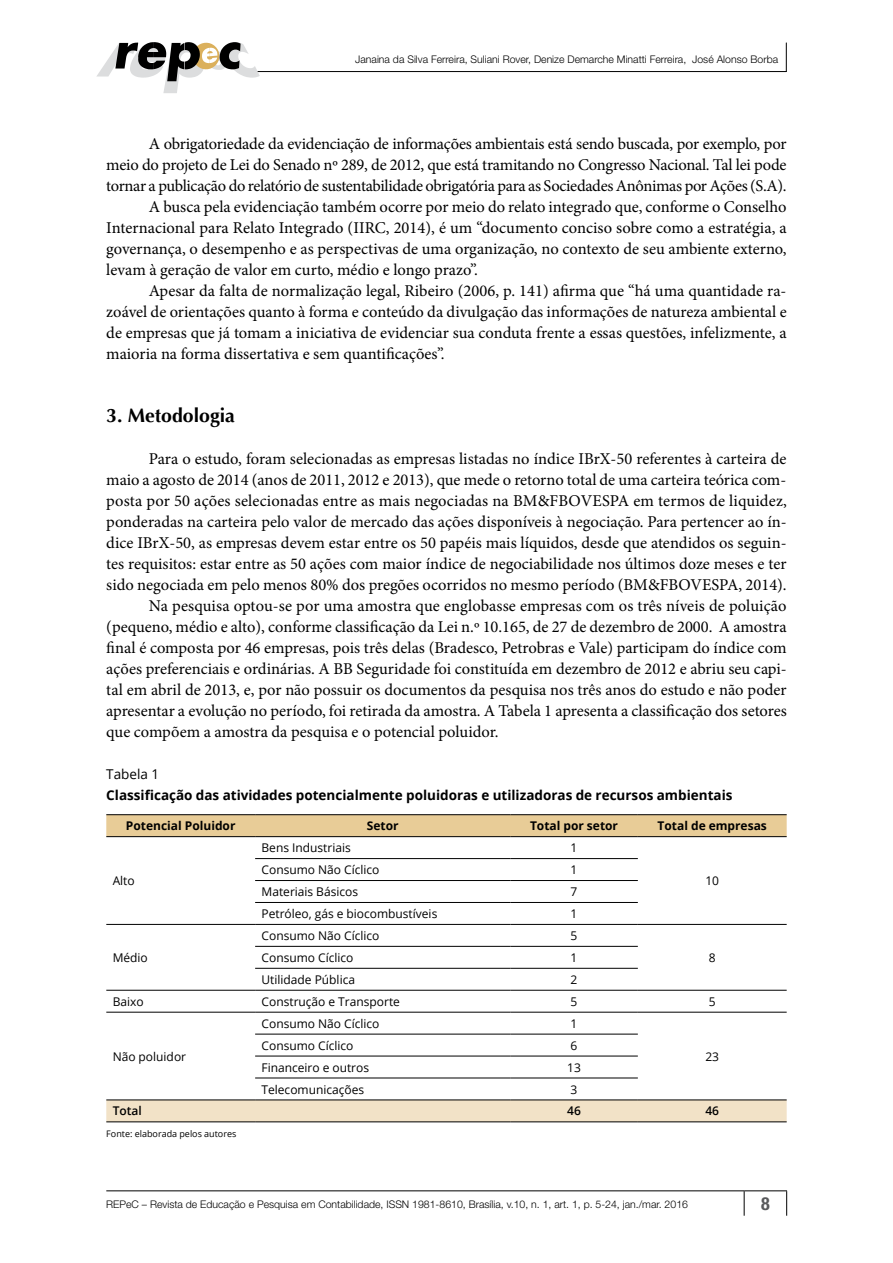
<style>
.page{position:relative;width:893px;height:1263px;background:#fff}
.page>*{position:absolute;margin:0;border:0;box-sizing:border-box;transform-origin:0 0}
.t1{font:700 19.5px "Optima";color:#000}
.t2{font:700 condensed 18px "Helvetica Neue LT Std";color:#58595b}
.t3{font:16.5px "Minion Pro";color:#000}
.t4{font:16.5px "Minion Pro";letter-spacing:-.02em;color:#000}
.t5{font:700 13.5px "Open Sans";color:#000}
.t6{font:13.5px "Open Sans";color:#000}
.t7{font:12px "Open Sans";color:#000}
.t8{font:700 12px "Open Sans";color:#000}
.t9{font:600 12px "Open Sans";color:#000}
.t10{font:300 10.5px "Helvetica Neue LT Std";color:#000}
.t11{font:9px "Open Sans";color:#000}
</style>
<div class="page">
<hr style="left:255px;top:71px;width:531px;height:1px;background:#000">
<svg style="left:97px;top:42px;width:163px;height:51px"></svg>
<svg style="left:786px;top:43px;width:1px;height:29px"></svg>
<hr style="left:106px;top:1190px;width:638px;height:1px;background:#000">
<hr style="left:744px;top:1190px;width:43px;height:1px;background:#000">
<svg style="left:744px;top:1191px;width:1px;height:25px"></svg>
<svg style="left:786px;top:1191px;width:1px;height:25px"></svg>
<div style="left:106px;top:815px;width:681px;height:21px;background:#e8cc97"></div>
<div style="left:106px;top:1100px;width:681px;height:21px;background:#f2e2c7"></div>
<hr style="left:255px;top:858px;width:255px;height:1px;background:#000">
<hr style="left:510px;top:858px;width:128px;height:1px;background:#000">
<hr style="left:255px;top:880px;width:255px;height:1px;background:#000">
<hr style="left:510px;top:880px;width:128px;height:1px;background:#000">
<hr style="left:255px;top:902px;width:255px;height:1px;background:#000">
<hr style="left:510px;top:902px;width:128px;height:1px;background:#000">
<hr style="left:106px;top:924px;width:149px;height:1px;background:#000">
<hr style="left:255px;top:924px;width:255px;height:1px;background:#000">
<hr style="left:510px;top:924px;width:128px;height:1px;background:#000">
<hr style="left:638px;top:924px;width:149px;height:1px;background:#000">
<hr style="left:255px;top:946px;width:255px;height:1px;background:#000">
<hr style="left:510px;top:946px;width:128px;height:1px;background:#000">
<hr style="left:255px;top:968px;width:255px;height:1px;background:#000">
<hr style="left:510px;top:968px;width:128px;height:1px;background:#000">
<hr style="left:106px;top:990px;width:149px;height:1px;background:#000">
<hr style="left:255px;top:990px;width:255px;height:1px;background:#000">
<hr style="left:510px;top:990px;width:128px;height:1px;background:#000">
<hr style="left:638px;top:990px;width:149px;height:1px;background:#000">
<hr style="left:106px;top:1012px;width:149px;height:1px;background:#000">
<hr style="left:255px;top:1012px;width:255px;height:1px;background:#000">
<hr style="left:510px;top:1012px;width:128px;height:1px;background:#000">
<hr style="left:638px;top:1012px;width:149px;height:1px;background:#000">
<hr style="left:255px;top:1034px;width:255px;height:1px;background:#000">
<hr style="left:510px;top:1034px;width:128px;height:1px;background:#000">
<hr style="left:255px;top:1056px;width:255px;height:1px;background:#000">
<hr style="left:510px;top:1056px;width:128px;height:1px;background:#000">
<hr style="left:255px;top:1077px;width:255px;height:1px;background:#000">
<hr style="left:510px;top:1077px;width:128px;height:1px;background:#000">
<hr style="left:106px;top:814px;width:149px;height:1px;background:#000">
<hr style="left:255px;top:814px;width:255px;height:1px;background:#000">
<hr style="left:510px;top:814px;width:128px;height:1px;background:#000">
<hr style="left:638px;top:814px;width:149px;height:1px;background:#000">
<hr style="left:106px;top:836px;width:149px;height:1px;background:#000">
<hr style="left:255px;top:836px;width:255px;height:1px;background:#000">
<hr style="left:510px;top:836px;width:128px;height:1px;background:#000">
<hr style="left:638px;top:836px;width:149px;height:1px;background:#000">
<hr style="left:106px;top:1099px;width:149px;height:1px;background:#000">
<hr style="left:255px;top:1099px;width:255px;height:1px;background:#000">
<hr style="left:510px;top:1099px;width:128px;height:1px;background:#000">
<hr style="left:638px;top:1099px;width:149px;height:1px;background:#000">
<hr style="left:106px;top:1121px;width:149px;height:1px;background:#000">
<hr style="left:255px;top:1121px;width:255px;height:1px;background:#000">
<hr style="left:510px;top:1121px;width:128px;height:1px;background:#000">
<hr style="left:638px;top:1121px;width:149px;height:1px;background:#000">
<p class="t10" style="left:355px;top:53px;width:424px">Janaina da Silva Ferreira, Suliani Rover, Denize Demarche Minatti Ferreira, José Alonso Borba</p>
<p class="t3" style="left:149px;top:132px;width:639px">A obrigatoriedade da evidenciação de informações ambientais está sendo buscada, por exemplo, por</p>
<p class="t3" style="left:106px;top:153px;width:682px">meio do projeto de Lei do Senado nº 289, de 2012, que está tramitando no Congresso Nacional. Tal lei pode</p>
<p class="t4" style="left:106px;top:174px;width:682px">tornar a publicação do relatório de sustentabilidade obrigatória para as Sociedades Anônimas por Ações (S.A).</p>
<p class="t3" style="left:149px;top:195px;width:639px">A busca pela evidenciação também ocorre por meio do relato integrado que, conforme o Conselho</p>
<p class="t3" style="left:106px;top:216px;width:682px">Internacional para Relato Integrado (IIRC, 2014), é um “documento conciso sobre como a estratégia, a</p>
<p class="t3" style="left:106px;top:237px;width:682px">governança, o desempenho e as perspectivas de uma organização, no contexto de seu ambiente externo,</p>
<p class="t3" style="left:106px;top:258px;width:373px">levam à geração de valor em curto, médio e longo prazo”.</p>
<p class="t3" style="left:149px;top:279px;width:639px">Apesar da falta de normalização legal, Ribeiro (2006, p. 141) afirma que “há uma quantidade ra-</p>
<p class="t3" style="left:106px;top:300px;width:682px">zoável de orientações quanto à forma e conteúdo da divulgação das informações de natureza ambiental e</p>
<p class="t3" style="left:106px;top:321px;width:682px">de empresas que já tomam a iniciativa de evidenciar sua conduta frente a essas questões, infelizmente, a</p>
<p class="t3" style="left:106px;top:342px;width:340px">maioria na forma dissertativa e sem quantificações”.</p>
<p class="t1" style="left:106px;top:404px;width:130px">3. Metodologia</p>
<p class="t3" style="left:149px;top:447px;width:639px">Para o estudo, foram selecionadas as empresas listadas no índice IBrX-50 referentes à carteira de</p>
<p class="t3" style="left:106px;top:468px;width:681px">maio a agosto de 2014 (anos de 2011, 2012 e 2013), que mede o retorno total de uma carteira teórica com-</p>
<p class="t3" style="left:106px;top:489px;width:682px">posta por 50 ações selecionadas entre as mais negociadas na BM&amp;FBOVESPA em termos de liquidez,</p>
<p class="t3" style="left:106px;top:510px;width:682px">ponderadas na carteira pelo valor de mercado das ações disponíveis à negociação. Para pertencer ao ín-</p>
<p class="t3" style="left:106px;top:531px;width:682px">dice IBrX-50, as empresas devem estar entre os 50 papéis mais líquidos, desde que atendidos os seguin-</p>
<p class="t3" style="left:106px;top:552px;width:682px">tes requisitos: estar entre as 50 ações com maior índice de negociabilidade nos últimos doze meses e ter</p>
<p class="t3" style="left:106px;top:573px;width:682px">sido negociada em pelo menos 80% dos pregões ocorridos no mesmo período (BM&amp;FBOVESPA, 2014).</p>
<p class="t3" style="left:149px;top:594px;width:639px">Na pesquisa optou-se por uma amostra que englobasse empresas com os três níveis de poluição</p>
<p class="t3" style="left:106px;top:615px;width:682px">(pequeno, médio e alto), conforme classificação da Lei n.º 10.165, de 27 de dezembro de 2000. A amostra</p>
<p class="t3" style="left:106px;top:636px;width:682px">final é composta por 46 empresas, pois três delas (Bradesco, Petrobras e Vale) participam do índice com</p>
<p class="t3" style="left:106px;top:657px;width:682px">ações preferenciais e ordinárias. A BB Seguridade foi constituída em dezembro de 2012 e abriu seu capi-</p>
<p class="t3" style="left:106px;top:678px;width:682px">tal em abril de 2013, e, por não possuir os documentos da pesquisa nos três anos do estudo e não poder</p>
<p class="t3" style="left:106px;top:699px;width:682px">apresentar a evolução no período, foi retirada da amostra. A Tabela 1 apresenta a classificação dos setores</p>
<p class="t3" style="left:106px;top:720px;width:394px">que compõem a amostra da pesquisa e o potencial poluidor.</p>
<p class="t6" style="left:106px;top:765px;width:54px">Tabela 1</p>
<p class="t5" style="left:106px;top:785px;width:628px">Classificação das atividades potencialmente poluidoras e utilizadoras de recursos ambientais</p>
<p class="t8" style="left:126px;top:817px;width:111px">Potencial Poluidor</p>
<p class="t8" style="left:367px;top:817px;width:33px">Setor</p>
<p class="t8" style="left:530px;top:817px;width:90px">Total por setor</p>
<p class="t8" style="left:658px;top:817px;width:111px">Total de empresas</p>
<p class="t7" style="left:113px;top:872px;width:24px">Alto</p>
<p class="t7" style="left:113px;top:949px;width:37px">Médio</p>
<p class="t7" style="left:261px;top:840px;width:91px">Bens Industriais</p>
<p class="t7" style="left:571px;top:840px;width:8px">1</p>
<p class="t7" style="left:261px;top:861px;width:119px">Consumo Não Cíclico</p>
<p class="t7" style="left:571px;top:861px;width:8px">1</p>
<p class="t7" style="left:261px;top:883px;width:98px">Materiais Básicos</p>
<p class="t7" style="left:571px;top:883px;width:8px">7</p>
<p class="t7" style="left:261px;top:905px;width:177px">Petróleo, gás e biocombustíveis</p>
<p class="t7" style="left:571px;top:905px;width:8px">1</p>
<p class="t7" style="left:705px;top:872px;width:15px">10</p>
<p class="t7" style="left:261px;top:927px;width:119px">Consumo Não Cíclico</p>
<p class="t7" style="left:571px;top:927px;width:8px">5</p>
<p class="t7" style="left:261px;top:949px;width:93px">Consumo Cíclico</p>
<p class="t7" style="left:571px;top:949px;width:8px">1</p>
<p class="t7" style="left:709px;top:949px;width:8px">8</p>
<p class="t7" style="left:261px;top:971px;width:95px">Utilidade Pública</p>
<p class="t7" style="left:571px;top:971px;width:8px">2</p>
<p class="t7" style="left:113px;top:993px;width:33px">Baixo</p>
<p class="t7" style="left:261px;top:993px;width:140px">Construção e Transporte</p>
<p class="t7" style="left:571px;top:993px;width:8px">5</p>
<p class="t7" style="left:709px;top:993px;width:8px">5</p>
<p class="t7" style="left:113px;top:1048px;width:75px">Não poluidor</p>
<p class="t7" style="left:261px;top:1015px;width:119px">Consumo Não Cíclico</p>
<p class="t7" style="left:571px;top:1015px;width:8px">1</p>
<p class="t7" style="left:261px;top:1037px;width:93px">Consumo Cíclico</p>
<p class="t7" style="left:571px;top:1037px;width:8px">6</p>
<p class="t7" style="left:261px;top:1059px;width:109px">Financeiro e outros</p>
<p class="t7" style="left:567px;top:1059px;width:15px">13</p>
<p class="t7" style="left:261px;top:1081px;width:104px">Telecomunicações</p>
<p class="t7" style="left:571px;top:1081px;width:8px">3</p>
<p class="t7" style="left:705px;top:1048px;width:15px">23</p>
<p class="t9" style="left:113px;top:1103px;width:31px">Total</p>
<p class="t9" style="left:567px;top:1103px;width:15px">46</p>
<p class="t9" style="left:705px;top:1103px;width:15px">46</p>
<p class="t11" style="left:106px;top:1127px;width:132px">Fonte: elaborada pelos autores</p>
<p class="t10" style="left:106px;top:1197px;width:583px">REPeC – Revista de Educação e Pesquisa em Contabilidade, ISSN 1981-8610, Brasília, v.10, n. 1, art. 1, p. 5-24, jan./mar. 2016</p>
<p class="t2" style="left:761px;top:1192px;width:10px">8</p>
</div>
